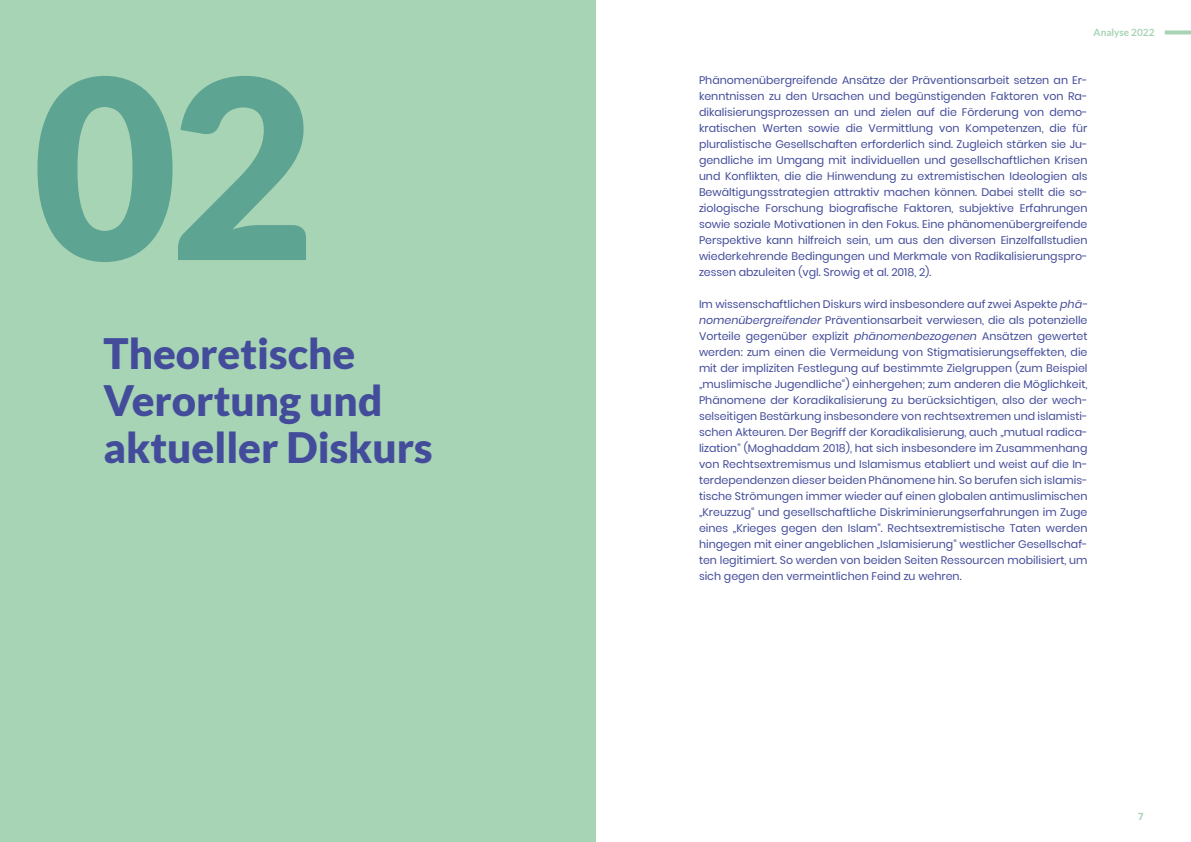
<style>
.page{position:relative;width:1191px;height:842px;background:#fff}
.page>*{position:absolute;margin:0;border:0;box-sizing:border-box;transform-origin:0 0}
.t1{font:900 250px "Lato";color:#5ea493}
.t2{font:900 42px/47px "Lato";color:#434b9b}
.t3{font:11px/16px "Poppins";color:#434b9b;text-align:justify}
.t4{font:700 10px "Lato";color:#a7d4b4}
.t5{font:700 10px "Noto Sans";color:#a7d4b4}
.s1{font-style:italic}
</style>
<div class="page">
<svg style="left:1164px;top:30px;width:27px;height:4px"></svg>
<div style="left:0;top:0;width:595px;height:842px;background:#a7d4b4"></div>
<p class="t4" style="left:1093px;top:26px;width:62px">Analyse 2022</p>
<h1 class="t1" style="left:32px;top:22px;width:284px">02</h1>
<p class="t3" style="left:699px;top:72px;width:390px">Phänomenübergreifende Ansätze der Präventionsarbeit setzen an Er&shy;kenntnissen zu den Ursachen und begünstigenden Faktoren von Ra&shy;dikalisierungsprozessen an und zielen auf die Förderung von demo&shy;kratischen Werten sowie die Vermittlung von Kompetenzen, die für pluralistische Gesellschaften erforderlich sind. Zugleich stärken sie Ju&shy;gendliche im Umgang mit individuellen und gesellschaftlichen Krisen und Konflikten, die die Hinwendung zu extremistischen Ideologien als Bewältigungsstrategien attraktiv machen können. Dabei stellt die so&shy;ziologische Forschung biografische Faktoren, subjektive Erfahrungen sowie soziale Motivationen in den Fokus. Eine phänomenübergreifende Perspektive kann hilfreich sein, um aus den diversen Einzelfallstudien wiederkehrende Bedingungen und Merkmale von Radikalisierungspro&shy;zessen abzuleiten (vgl. Srowig et al. 2018, 2).</p>
<p class="t3" style="left:699px;top:296px;width:390px">Im wissenschaftlichen Diskurs wird insbesondere auf zwei Aspekte <span class="s1">phä&shy;nomenübergreifender</span> Präventionsarbeit verwiesen, die als potenzielle Vorteile gegenüber explizit <span class="s1">phänomenbezogenen</span> Ansätzen gewertet werden: zum einen die Vermeidung von Stigmatisierungseffekten, die mit der impliziten Festlegung auf bestimmte Zielgruppen (zum Beispiel „muslimische Jugendliche“) einhergehen; zum anderen die Möglichkeit, Phänomene der Koradikalisierung zu berücksichtigen, also der wech&shy;selseitigen Bestärkung insbesondere von rechtsextremen und islamisti&shy;schen Akteuren. Der Begriff der Koradikalisierung, auch „mutual radica&shy;lization“ (Moghaddam 2018), hat sich insbesondere im Zusammenhang von Rechtsextremismus und Islamismus etabliert und weist auf die In&shy;terdependenzen dieser beiden Phänomene hin. So berufen sich islamis&shy;tische Strömungen immer wieder auf einen globalen antimuslimischen „Kreuzzug“ und gesellschaftliche Diskriminierungserfahrungen im Zuge eines „Krieges gegen den Islam“. Rechtsextremistische Taten werden hingegen mit einer angeblichen „Islamisierung“ westlicher Gesellschaf&shy;ten legitimiert. So werden von beiden Seiten Ressourcen mobilisiert, um sich gegen den vermeintlichen Feind zu wehren.</p>
<h2 class="t2" style="left:103px;top:329px;width:331px">Theoretische<br>Verortung und aktueller Diskurs</h2>
<p class="t5" style="left:1138px;top:809px;width:7px">7</p>
</div>
